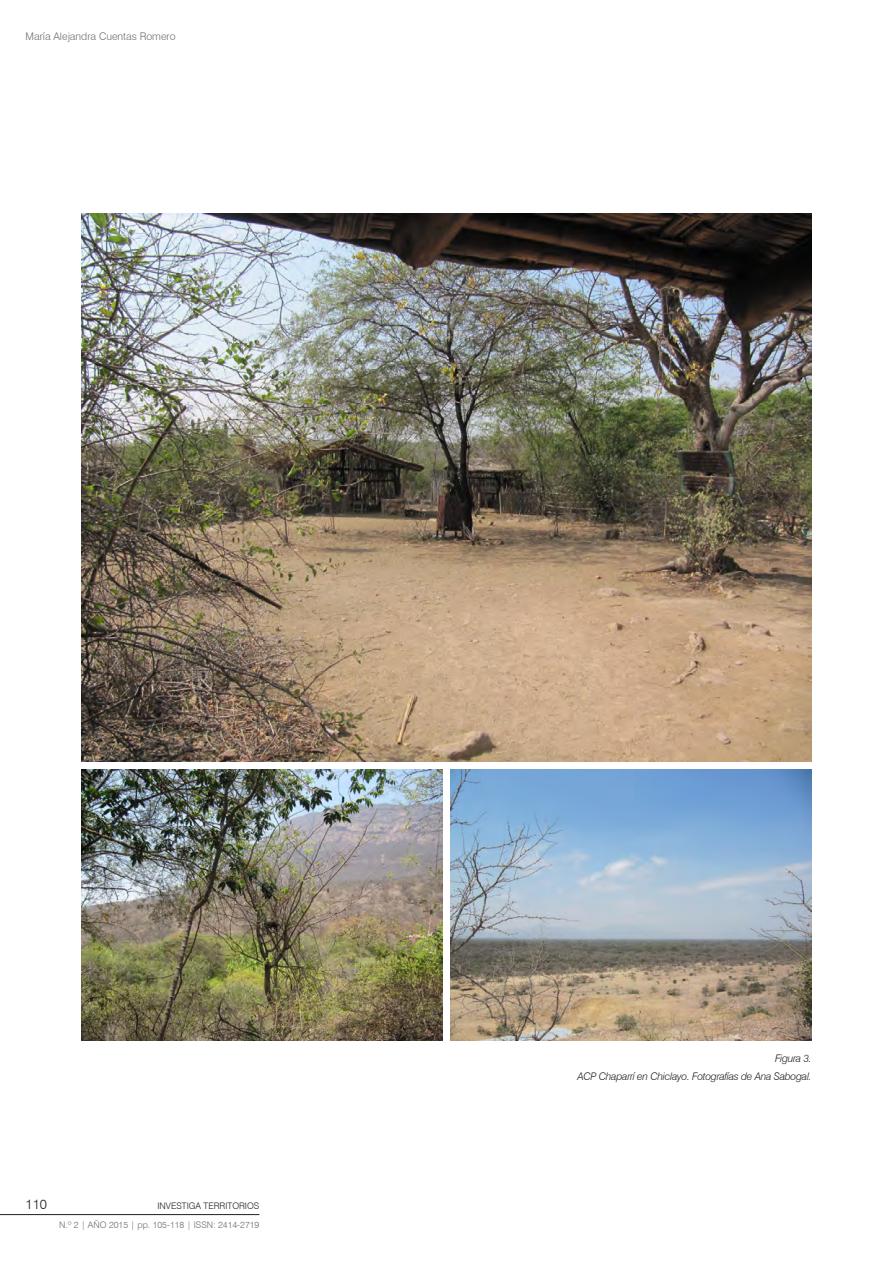
<style>
.page{position:relative;width:893px;height:1263px;background:#fff}
.page>*{position:absolute;margin:0;border:0;box-sizing:border-box;transform-origin:0 0}
.t1{font:300 13.5px "Swiss 721 BT";color:#231f20}
.imagen_dere{font:italic 300 10.5px "Swiss 721 BT";letter-spacing:-.025em;color:#231f20}
.t2{font:300 10.5px "Swiss 721 BT";color:#6c6d70}
.t3{font:300 9px "Swiss 721 BT";color:#6c6d70}
.t4{font:300 9px "Swiss 721 BT";color:#231f20}
</style>
<div class="page">
<hr style="left:0;top:1214px;width:259px;height:1px;background:#231f20">
<img style="left:81px;top:213px;width:731px;height:548px">
<img style="left:81px;top:769px;width:362px;height:271px">
<img style="left:450px;top:769px;width:362px;height:271px">
<p class="t2" style="left:26px;top:29px;width:152px">María Alejandra Cuentas Romero</p>
<p class="t1" style="left:26px;top:1196px;width:23px">110</p>
<p class="t4" style="left:157px;top:1200px;width:103px">INVESTIGA TERRITORIOS</p>
<p class="t3" style="left:59px;top:1219px;width:202px">N.º 2 | AÑO 2015 | pp. 105-118 | ISSN: 2414-2719</p>
<p class="imagen_dere" style="left:775px;top:1052px;width:38px">Figura 3.</p>
<p class="imagen_dere" style="left:578px;top:1070px;width:236px">ACP Chaparrí en Chiclayo. Fotografías de Ana Sabogal.</p>
</div>
